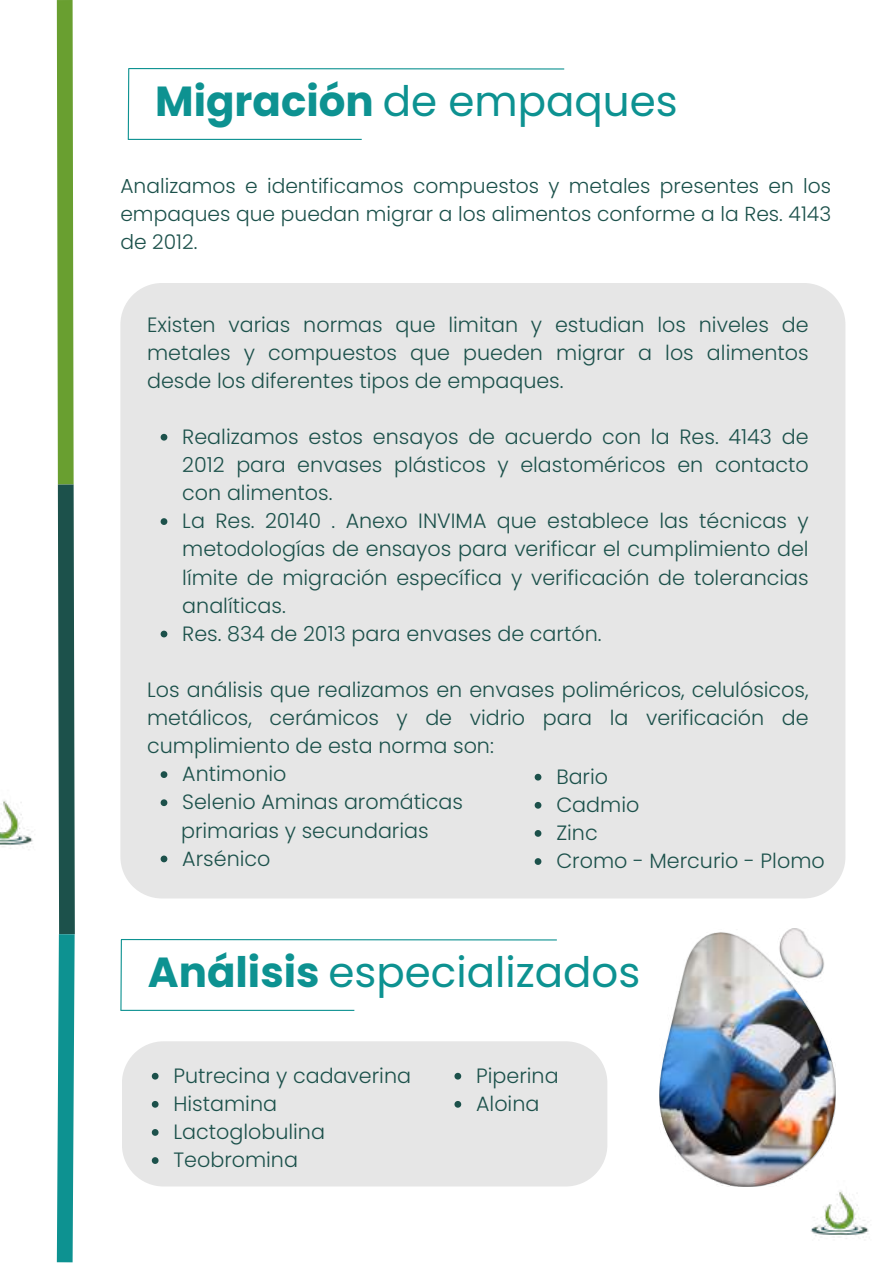
<style>
.page{position:relative;width:893px;height:1264px;background:#fff}
.page>*{position:absolute;margin:0;border:0;box-sizing:border-box;transform-origin:0 0}
.t1{font:42px "Poppins";color:#0d9291}
.t2{font:300 20.7px/28px "Poppins";color:#1c514b}
.t3{font:300 20.25px/28px "Poppins";color:#1c514b;text-align:justify}
.s1{font-weight:700}
</style>
<div class="page">
<svg style="left:56px;top:0;width:19px;height:1262px"></svg>
<img style="left:0;top:800px;width:33px;height:49px">
<div style="left:120px;top:283px;width:725px;height:615px;background:#e6e6e6"></div>
<hr style="left:128px;top:68px;width:436px;height:2px;background:#0d9291">
<hr style="left:128px;top:69px;width:1px;height:70px;background:#0d9291">
<hr style="left:128px;top:139px;width:234px;height:1px;background:#0d9291">
<svg style="left:161px;top:434px;width:6px;height:6px"></svg>
<svg style="left:161px;top:518px;width:6px;height:7px"></svg>
<svg style="left:161px;top:630px;width:6px;height:7px"></svg>
<svg style="left:161px;top:771px;width:6px;height:7px"></svg>
<svg style="left:161px;top:799px;width:6px;height:7px"></svg>
<svg style="left:161px;top:855px;width:6px;height:7px"></svg>
<img style="left:659px;top:928px;width:176px;height:258px">
<div style="left:122px;top:1041px;width:485px;height:145px;background:#e6e6e6"></div>
<svg style="left:152px;top:1072px;width:6px;height:7px"></svg>
<svg style="left:152px;top:1100px;width:6px;height:7px"></svg>
<svg style="left:152px;top:1129px;width:6px;height:6px"></svg>
<svg style="left:152px;top:1157px;width:6px;height:6px"></svg>
<hr style="left:121px;top:939px;width:436px;height:1px;background:#0d9291">
<hr style="left:120px;top:940px;width:2px;height:70px;background:#0d9291">
<hr style="left:120px;top:1009px;width:234px;height:1px;background:#0d9291">
<svg style="left:534px;top:773px;width:7px;height:7px"></svg>
<svg style="left:534px;top:802px;width:7px;height:6px"></svg>
<svg style="left:534px;top:830px;width:7px;height:6px"></svg>
<svg style="left:534px;top:858px;width:7px;height:6px"></svg>
<svg style="left:454px;top:1072px;width:7px;height:7px"></svg>
<svg style="left:454px;top:1100px;width:7px;height:7px"></svg>
<img style="left:786px;top:1156px;width:83px;height:83px">
<h1 class="t1" style="left:155px;top:71px;width:524px"><span class="s1">Migración</span> de empaques</h1>
<p class="t3" style="left:120px;top:172px;width:712px">Analizamos e identificamos compuestos y metales presentes en los empaques que puedan migrar a los alimentos conforme a la Res. 4143 de 2012.</p>
<p class="t2" style="left:147px;top:310px;width:663px;text-align:justify">Existen varias normas que limitan y estudian los niveles de metales y compuestos que pueden migrar a los alimentos desde los diferentes tipos de empaques.</p>
<p class="t2" style="left:182px;top:422px;width:628px">Realizamos estos ensayos de acuerdo con la Res. 4143 de 2012 para envases plásticos y elastoméricos en contacto con alimentos.<br>La Res. 20140 . Anexo INVIMA que establece las técnicas y metodologías de ensayos para verificar el cumplimiento del límite de migración específica y verificación de tolerancias analíticas.<br>Res. 834 de 2013 para envases de cartón.</p>
<p class="t2" style="left:147px;top:675px;width:663px;text-align:justify">Los análisis que realizamos en envases poliméricos, celulósicos, metálicos, cerámicos y de vidrio para la verificación de cumplimiento de esta norma son:</p>
<p class="t2" style="left:182px;top:760px;width:282px">Antimonio<br>Selenio Aminas aromáticas</p>
<p class="t2" style="left:182px;top:844px;width:90px">Arsénico</p>
<p class="t2" style="left:181px;top:816px;width:249px">primarias y secundarias</p>
<p class="t2" style="left:556px;top:762px;width:270px">Bario<br>Cadmio<br>Zinc<br>Cromo - Mercurio - Plomo</p>
<h1 class="t1" style="left:148px;top:942px;width:494px"><span class="s1">Análisis</span> especializados</h1>
<p class="t2" style="left:173px;top:1061px;width:239px">Putrecina y cadaverina<br>Histamina<br>Lactoglobulina<br>Teobromina</p>
<p class="t2" style="left:476px;top:1061px;width:84px">Piperina<br>Aloina</p>
</div>
